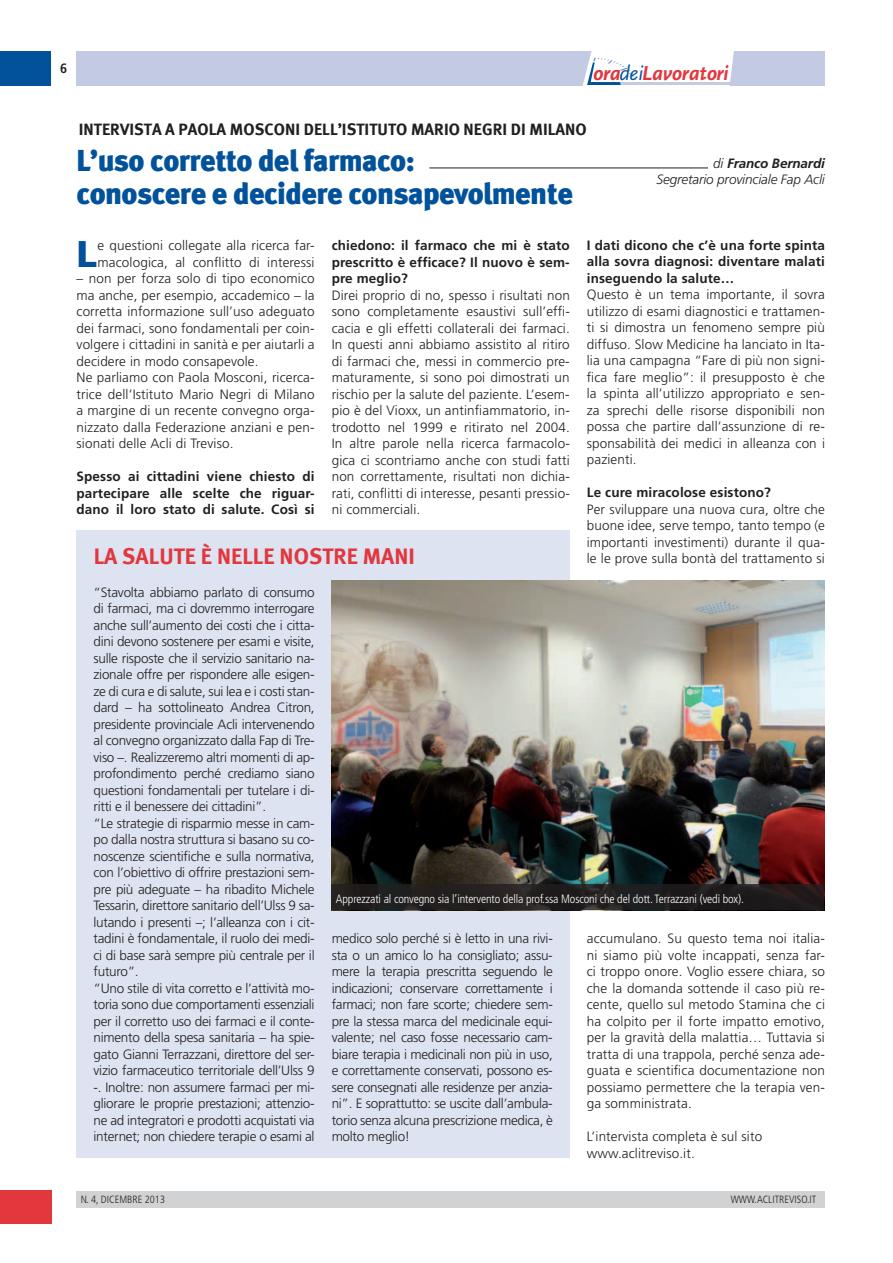
<style>
.page{position:relative;width:893px;height:1263px;background:#fff}
.page>*{position:absolute;margin:0;border:0;box-sizing:border-box;transform-origin:0 0}
.t1{font:900 37.2px "Frutiger LT Std";color:#01529b}
.t2{font:900 30px/33px "Meta";letter-spacing:-.02em;color:#01529b}
.t3{font:700 22.5px "Meta";letter-spacing:.005em;color:#e1373d}
.t4{font:21.15px "Scala Sans Bold LF Italic";letter-spacing:-.01em;color:#e1373d}
.t5{font:700 16.5px "Meta";letter-spacing:.005em;color:#231f20}
.t6{font:300 13.5px/16.5px "Frutiger LT Std";letter-spacing:-.02em;color:#231f20;text-align:justify}
.t7{font:300 13.5px/16.5px "Frutiger LT Std";letter-spacing:.01em;color:#231f20}
.t8{font:700 13.5px/16.5px "Frutiger LT Std";letter-spacing:.01em;color:#231f20;text-align:justify}
.t9{font:italic 300 13.5px/16.5px "Frutiger LT Std";letter-spacing:-.01em;color:#231f20;text-align:right}
.t10{font:700 condensed 13.5px "Frutiger LT Std";color:#231f20}
.t11{font:300 condensed 12px "Frutiger LT Std";letter-spacing:-.01em;color:#fff}
.t12{font:300 condensed 10.5px "Frutiger LT Std";color:#231f20}
.s1{font-family:"Scala Sans";font-style:italic;color:#01529b}
.s2{font-weight:700}
</style>
<div class="page">
<hr style="left:429px;top:168px;width:279px;height:1px;background:#231f20">
<div style="left:77px;top:531px;width:493px;height:627px;background:#dee3f1"></div>
<img style="left:332px;top:580px;width:493px;height:330px">
<div style="left:332px;top:884px;width:492px;height:26px;background:#231f20"></div>
<div style="left:0;top:51px;width:51px;height:34px;background:#01529b"></div>
<div style="left:77px;top:1191px;width:748px;height:16px;background:#d1d2d4"></div>
<div style="left:0;top:1191px;width:51px;height:33px;background:#e1373d"></div>
<div style="left:77px;top:51px;width:748px;height:34px;background:#c3cbe4"></div>
<svg style="left:582px;top:51px;width:152px;height:35px;background:#f0f3f8"></svg>
<p class="t10" style="left:60px;top:60px;width:9px">6</p>
<h3 class="t4" style="left:593px;top:62px;width:137px">ora<span class="s1">dei</span>Lavoratori</h3>
<p class="t5" style="left:79px;top:119px;width:510px">INTERVISTA A PAOLA MOSCONI DELL’ISTITUTO MARIO NEGRI DI MILANO</p>
<h2 class="t2" style="left:77px;top:143px;width:498px">L’uso corretto del farmaco:<br>conoscere e decidere consapevolmente</h2>
<p class="t9" style="left:656px;top:155px;width:170px">di <span class="s2">Franco Bernardi<br></span>Segretario provinciale Fap Acli</p>
<p class="t8" style="left:587px;top:237px;width:240px">I dati dicono che c’è una forte spinta alla sovra diagnosi: diventare malati inseguendo la salute…</p>
<p class="t6" style="left:587px;top:287px;width:240px">Questo è un tema importante, il sovra utilizzo di esami diagnostici e trattamen&shy;ti si dimostra un fenomeno sempre più diffuso. Slow Medicine ha lanciato in Ita&shy;lia una campagna “Fare di più non signi&shy;fica fare meglio”: il presupposto è che la spinta all’utilizzo appropriato e sen&shy;za sprechi delle risorse disponibili non possa che partire dall’assunzione di re&shy;sponsabilità dei medici in alleanza con i pazienti.</p>
<p class="t8" style="left:587px;top:485px;width:186px">Le cure miracolose esistono?</p>
<p class="t6" style="left:587px;top:501px;width:240px">Per sviluppare una nuova cura, oltre che buone idee, serve tempo, tanto tempo (e importanti investimenti) durante il qua&shy;le le prove sulla bontà del trattamento si</p>
<p class="t8" style="left:332px;top:237px;width:240px">chiedono: il farmaco che mi è stato prescritto è efficace? Il nuovo è sem&shy;pre meglio?</p>
<p class="t6" style="left:332px;top:287px;width:240px">Direi proprio di no, spesso i risultati non sono completamente esaustivi sull’effi&shy;cacia e gli effetti collaterali dei farmaci.<br>In questi anni abbiamo assistito al ritiro di farmaci che, messi in commercio pre&shy;maturamente, si sono poi dimostrati un rischio per la salute del paziente. L’esem&shy;pio è del Vioxx, un antinfiammatorio, in&shy;trodotto nel 1999 e ritirato nel 2004.<br>In altre parole nella ricerca farmacolo&shy;gica ci scontriamo anche con studi fatti non correttamente, risultati non dichia&shy;rati, conflitti di interesse, pesanti pressio&shy;ni commerciali.</p>
<h1 class="t1" style="left:77px;top:231px;width:22px">L</h1>
<p class="t7" style="left:98px;top:237px;width:219px">e questioni collegate alla ricerca far&shy;macologica, al conflitto di interessi</p>
<p class="t7" style="left:77px;top:270px;width:240px">– non per forza solo di tipo economico ma anche, per esempio, accademico – la corretta informazione sull’uso adeguato dei farmaci, sono fondamentali per coin&shy;volgere i cittadini in sanità e per aiutarli a decidere in modo consapevole.<br>Ne parliamo con Paola Mosconi, ricerca&shy;trice dell’Istituto Mario Negri di Milano a margine di un recente convegno orga&shy;nizzato dalla Federazione anziani e pen&shy;sionati delle Acli di Treviso.</p>
<p class="t8" style="left:77px;top:468px;width:240px">Spesso ai cittadini viene chiesto di partecipare alle scelte che riguar&shy;dano il loro stato di salute. Così si</p>
<h3 class="t3" style="left:94px;top:542px;width:323px">LA SALUTE è NELLE NOSTRE MANI</h3>
<p class="t6" style="left:94px;top:584px;width:223px;text-align:left">“Stavolta abbiamo parlato di consumo di farmaci, ma ci dovremmo interrogare anche sull’aumento dei costi che i citta&shy;dini devono sostenere per esami e visite, sulle risposte che il servizio sanitario na&shy;zionale offre per rispondere alle esigen&shy;ze di cura e di salute, sui lea e i costi stan&shy;dard – ha sottolineato Andrea Citron, presidente provinciale Acli intervenendo al convegno organizzato dalla Fap di Tre&shy;viso –. Realizzeremo altri momenti di ap&shy;profondimento perché crediamo siano questioni fondamentali per tutelare i di&shy;ritti e il benessere dei cittadini”.<br>“Le strategie di risparmio messe in cam&shy;po dalla nostra struttura si basano su co&shy;noscenze scientifiche e sulla normativa, con l’obiettivo di offrire prestazioni sem&shy;pre più adeguate – ha ribadito Michele Tessarin, direttore sanitario dell’Ulss 9 sa&shy;lutando i presenti –; l’alleanza con i cit&shy;tadini è fondamentale, il ruolo dei medi&shy;ci di base sarà sempre più centrale per il futuro”.<br>“Uno stile di vita corretto e l’attività mo&shy;toria sono due comportamenti essenziali per il corretto uso dei farmaci e il conte&shy;nimento della spesa sanitaria – ha spie&shy;gato Gianni Terrazzani, direttore del ser&shy;vizio farmaceutico territoriale dell’Ulss 9 -. Inoltre: non assumere farmaci per mi&shy;gliorare le proprie prestazioni; attenzio&shy;ne ad integratori e prodotti acquistati via internet; non chiedere terapie o esami al</p>
<p class="t11" style="left:336px;top:892px;width:409px">Apprezzati al convegno sia l’intervento della prof.ssa M osconi che del dott. Terrazzani (vedi box).</p>
<p class="t6" style="left:587px;top:930px;width:240px">accumulano. Su questo tema noi italia&shy;ni siamo più volte incappati, senza far&shy;ci troppo onore. Voglio essere chiara, so che la domanda sottende il caso più re&shy;cente, quello sul metodo Stamina che ci ha colpito per il forte impatto emotivo, per la gravità della malattia… Tuttavia si tratta di una trappola, perché senza ade&shy;guata e scientifica documentazione non possiamo permettere che la terapia ven&shy;ga somministrata.</p>
<p class="t7" style="left:587px;top:1128px;width:177px">L’intervista completa è sul sito www.aclitreviso.it.</p>
<p class="t6" style="left:332px;top:930px;width:223px">medico solo perché si è letto in una rivi&shy;sta o un amico lo ha consigliato; assu&shy;mere la terapia prescritta seguendo le indicazioni; conservare correttamente i farmaci; non fare scorte; chiedere sem&shy;pre la stessa marca del medicinale equi&shy;valente; nel caso fosse necessario cam&shy;biare terapia i medicinali non più in uso, e correttamente conservati, possono es&shy;sere consegnati alle residenze per anzia&shy;ni”. E soprattutto: se uscite dall’ambula&shy;torio senza alcuna prescrizione medica, è molto meglio!</p>
<p class="t12" style="left:81px;top:1193px;width:86px">n. 4, Dicembre 2013</p>
<p class="t12" style="left:731px;top:1193px;width:87px">www.aclitreviso.it</p>
</div>
